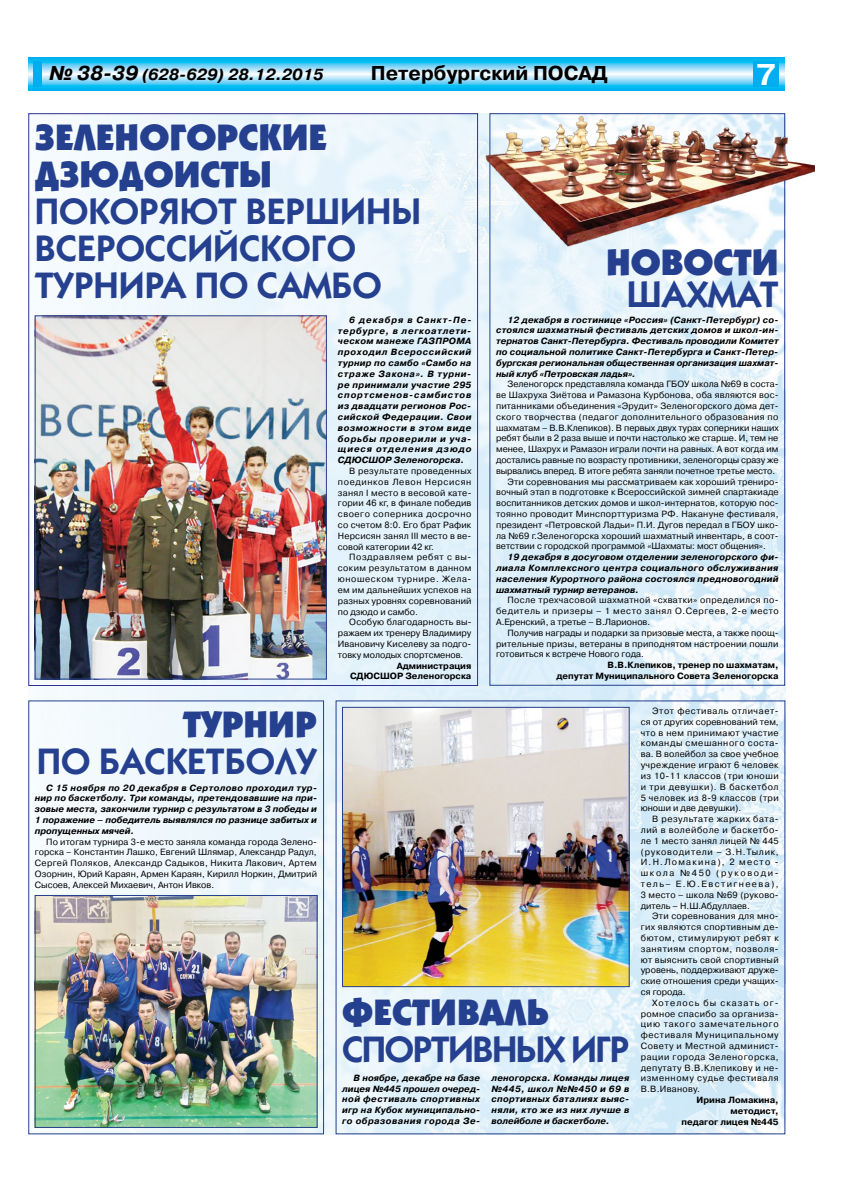
<style>
.page{position:relative;width:842px;height:1191px;background:#fff}
.page>*{position:absolute;margin:0;border:0;box-sizing:border-box;transform-origin:0 0}
.t1{font:600 37px/37px "Kabel C";color:#25408f}
.t2{font:900 37px/37px "Kabel C";color:#25408f}
.t3{font:600 37px "Kabel C";letter-spacing:-.04em;color:#25408f}
.t4{font:700 30px "Pragmatica C";color:#fff}
.t5{font:700 20px "Pragmatica C";color:#000}
.t6{font:italic 700 16px "Pragmatica C";color:#000}
.t7{font:9px/10.8px "Pragmatica C";letter-spacing:.01em;color:#000;text-align:justify}
.t8{font:italic 700 9px/10.8px "Pragmatica C";letter-spacing:.01em;color:#000;text-align:justify}
.t9{font:700 9px/10.8px "Pragmatica C";color:#000;text-align:right}
.t10{font:9px "Pragmatica C";letter-spacing:-.01em;color:#000}
.t11{font:9px "Pragmatica C";letter-spacing:.04em;color:#000}
.t12{font:9px "Pragmatica C";letter-spacing:.03em;color:#000}
.s1{font-size:20px}
</style>
<div class="page">
<svg style="left:28px;top:57px;width:757px;height:34px;background:#66d1f6"></svg>
<div style="left:34px;top:61px;width:8px;height:26px;background:#00aeef"></div>
<div style="left:754px;top:61px;width:25px;height:26px;background:#00aeef"></div>
<img style="left:34px;top:114px;width:751px;height:1020px">
<div style="left:28px;top:700px;width:296px;height:434px;border:1px solid #25408f"></div>
<img style="left:37px;top:897px;width:278px;height:228px">
<div style="left:35px;top:895px;width:282px;height:232px;border:1px solid #25408f"></div>
<img style="left:37px;top:317px;width:288px;height:360px">
<div style="left:35px;top:315px;width:292px;height:364px;border:1px solid #25408f"></div>
<img style="left:344px;top:709px;width:283px;height:276px">
<div style="left:342px;top:707px;width:287px;height:280px;border:1px solid #25408f"></div>
<img style="left:484px;top:113px;width:330px;height:134px">
<h3 class="t6" style="left:49px;top:66px;width:276px"><span class="s1">№ 38-39</span> (628-629) 28.12.2015</h3>
<h3 class="t5" style="left:371px;top:62px;width:239px">Петербургский ПОСАД</h3>
<h2 class="t4" style="left:757px;top:58px;width:21px">7</h2>
<h1 class="t2" style="left:35px;top:117px;width:294px">ЗЕЛЕНОГОРСКИЕ<br>ДЗЮДОИСТЫ</h1>
<h1 class="t1" style="left:35px;top:192px;width:388px">ПОКОРЯЮТ ВЕРШИНЫ<br>ВСЕРОССИЙСКОГО<br>ТУРНИРА ПО САМБО</h1>
<p class="t8" style="left:338px;top:314px;width:135px;text-indent:11px">6 декабря в Санкт-Пе&shy;тербурге, в легкоатлети&shy;ческом манеже ГАЗПРОМА проходил Всероссийский турнир по самбо «Самбо на страже Закона». В турни&shy;ре принимали участие 295 спортсменов-самбистов из двадцати регионов Рос&shy;сийской Федерации. Свои возможности в этом виде борьбы проверили и уча&shy;щиеся отделения дзюдо СДЮСШОР Зеленогорска.</p>
<p class="t7" style="left:338px;top:465px;width:135px;text-indent:11px">В результате проведенных поединков Левон Нерсисян занял I место в весовой кате&shy;гории 46 кг, в финале победив своего соперника досрочно со счетом 8:0. Его брат Рафик Нерсисян занял III место в ве&shy;совой категории 42 кг.</p>
<p class="t7" style="left:338px;top:552px;width:135px;text-indent:11px">Поздравляем ребят с вы&shy;соким результатом в данном юношеском турнире. Жела&shy;ем им дальнейших успехов на разных уровнях соревнований по дзюдо и самбо.</p>
<p class="t7" style="left:338px;top:617px;width:135px;text-indent:11px">Особую благодарность вы&shy;ражаем их тренеру Владимиру Ивановичу Киселеву за подго&shy;товку молодых спортсменов.</p>
<p class="t9" style="left:350px;top:660px;width:123px">Администрация<br>СДЮСШОР Зеленогорска</p>
<h1 class="t2" style="left:606px;top:243px;width:174px">НОВОСТИ</h1>
<h1 class="t1" style="left:627px;top:275px;width:153px">ШАХМАТ</h1>
<p class="t8" style="left:496px;top:314px;width:284px;text-indent:11px">12 декабря в гостинице «Россия» (Санкт-Петербург) со&shy;стоялся шахматный фестиваль детских домов и школ-ин&shy;тернатов Санкт-Петербурга. Фестиваль проводили Комитет по социальной политике Санкт-Петербурга и Санкт-Петер&shy;бургская региональная общественная организация шахмат&shy;ный клуб «Петровская ладья».</p>
<p class="t7" style="left:507px;top:379px;width:273px">Зеленогорск представляла команда ГБОУ школа №69 в соста-</p>
<p class="t7" style="left:496px;top:390px;width:284px">ве Шахруха Зиётова и Рамазона Курбонова, оба являются вос-</p>
<p class="t7" style="left:496px;top:400px;width:284px">питанниками объединения «Эрудит» Зеленогорского дома дет-</p>
<p class="t11" style="left:496px;top:412px;width:284px">ского творчества (педагог дополнительного образования по</p>
<p class="t7" style="left:496px;top:422px;width:284px">шахматам – В.В.Клепиков). В первых двух турах соперники наших</p>
<p class="t7" style="left:496px;top:433px;width:284px">ребят были в 2 раза выше и почти настолько же старше. И, тем не</p>
<p class="t7" style="left:496px;top:444px;width:284px">менее, Шахрух и Рамазон играли почти на равных. А вот когда им</p>
<p class="t7" style="left:496px;top:454px;width:284px">достались равные по возрасту противники, зеленогорцы сразу же</p>
<p class="t10" style="left:496px;top:466px;width:281px">вырвались вперед. В итоге ребята заняли почетное третье место.</p>
<p class="t7" style="left:507px;top:476px;width:273px">Эти соревнования мы рассматриваем как хороший трениро-</p>
<p class="t7" style="left:496px;top:487px;width:284px">вочный этап в подготовке к Всероссийской зимней спартакиаде</p>
<p class="t7" style="left:496px;top:498px;width:284px">воспитанников детских домов и школ-интернатов, которую пос-</p>
<p class="t12" style="left:496px;top:509px;width:284px">тоянно проводит Минспорттуризма РФ. Накануне фестиваля,</p>
<p class="t7" style="left:496px;top:519px;width:284px">президент «Петровской Ладьи» П.И. Дугов передал в ГБОУ шко-</p>
<p class="t7" style="left:496px;top:530px;width:284px">ла №69 г.Зеленогорска хороший шахматный инвентарь, в соот-</p>
<p class="t7" style="left:496px;top:541px;width:271px">ветствии с городской программой «Шахматы: мост общения».</p>
<p class="t8" style="left:496px;top:552px;width:284px;text-indent:11px">19 декабря в досуговом отделении зеленогорского фи&shy;лиала Комплексного центра социального обслуживания населения Курортного района состоялся предновогодний шахматный турнир ветеранов.</p>
<p class="t7" style="left:496px;top:595px;width:284px;text-indent:11px">После трехчасовой шахматной «схватки» определился по&shy;бедитель и призеры – 1 место занял О.Сергеев, 2-е место А.Еренский, а третье – В.Ларионов.</p>
<p class="t7" style="left:496px;top:627px;width:284px;text-indent:11px">Получив награды и подарки за призовые места, а также поощ&shy;рительные призы, ветераны в приподнятом настроении пошли готовиться к встрече Нового года.</p>
<p class="t9" style="left:556px;top:660px;width:224px">В.В.Клепиков, тренер по шахматам,<br>депутат Муниципального Совета Зеленогорска</p>
<h1 class="t2" style="left:183px;top:704px;width:136px">ТУРНИР</h1>
<h1 class="t1" style="left:37px;top:742px;width:282px">ПО БАСКЕТБОЛУ</h1>
<p class="t8" style="left:35px;top:782px;width:284px;text-indent:11px">С 15 ноября по 20 декабря в Сертолово проходил тур&shy;нир по баскетболу. Три команды, претендовавшие на при&shy;зовые места, закончили турнир с результатом в 3 победы и 1 поражение – победитель выявлялся по разнице забитых и пропущенных мячей.</p>
<p class="t7" style="left:35px;top:836px;width:284px;text-indent:11px">По итогам турнира 3-е место заняла команда города Зелено&shy;горска – Константин Лашко, Евгений Шлямар, Александр Радул, Сергей Поляков, Александр Садыков, Никита Лакович, Артем Озорнин, Юрий Караян, Армен Караян, Кирилл Норкин, Дмитрий Сысоев, Алексей Михаевич, Антон Ивков.</p>
<h1 class="t2" style="left:342px;top:992px;width:208px">ФЕСТИВАЛЬ</h1>
<h1 class="t3" style="left:342px;top:1028px;width:289px">СПОРТИВНЫХ ИГР</h1>
<p class="t8" style="left:342px;top:1072px;width:139px;text-indent:11px">В ноябре, декабре на базе лицея №445 прошел очеред&shy;ной фестиваль спортивных игр на Кубок муниципально&shy;го образования города Зе-</p>
<p class="t8" style="left:491px;top:1072px;width:139px">леногорска. Команды лицея №445, школ №№450 и 69 в спортивных баталиях выяс&shy;няли, кто же из них лучше в волейболе и баскетболе.</p>
<p class="t7" style="left:641px;top:705px;width:139px;text-indent:11px">Этот фестиваль отличает&shy;ся от других соревнований тем, что в нем принимают участие команды смешанного соста&shy;ва. В волейбол за свое учебное учреждение играют 6 человек из 10-11 классов (три юноши и три девушки). В баскетбол 5 человек из 8-9 классов (три юноши и две девушки).</p>
<p class="t7" style="left:641px;top:813px;width:140px;text-indent:11px">В результате жарких бата&shy;лий в волейболе и баскетбо&shy;ле 1 место занял лицей № 445 (руководители – З.Н.Тылик, И.Н.Ломакина), 2 место - школа №450 (руководи&shy;тель– Е.Ю.Евстигнеева), 3 место – школа №69 (руково&shy;дитель – Н.Ш.Абдуллаев.</p>
<p class="t7" style="left:641px;top:911px;width:139px;text-indent:11px">Эти соревнования для мно&shy;гих являются спортивным де&shy;бютом, стимулируют ребят к занятиям спортом, позволя&shy;ют выяснить свой спортивный уровень, поддерживают друже&shy;ские отношения среди учащих&shy;ся города.</p>
<p class="t7" style="left:641px;top:997px;width:139px;text-indent:11px">Хотелось бы сказать ог&shy;ромное спасибо за организа&shy;цию такого замечательного фестиваля Муниципальному Совету и Местной админист&shy;рации города Зеленогорска, депутату В.В.Клепикову и не&shy;изменному судье фестиваля В.В.Иванову.</p>
<p class="t9" style="left:681px;top:1094px;width:99px">Ирина Ломакина, методист,<br>педагог лицея №445</p>
</div>
